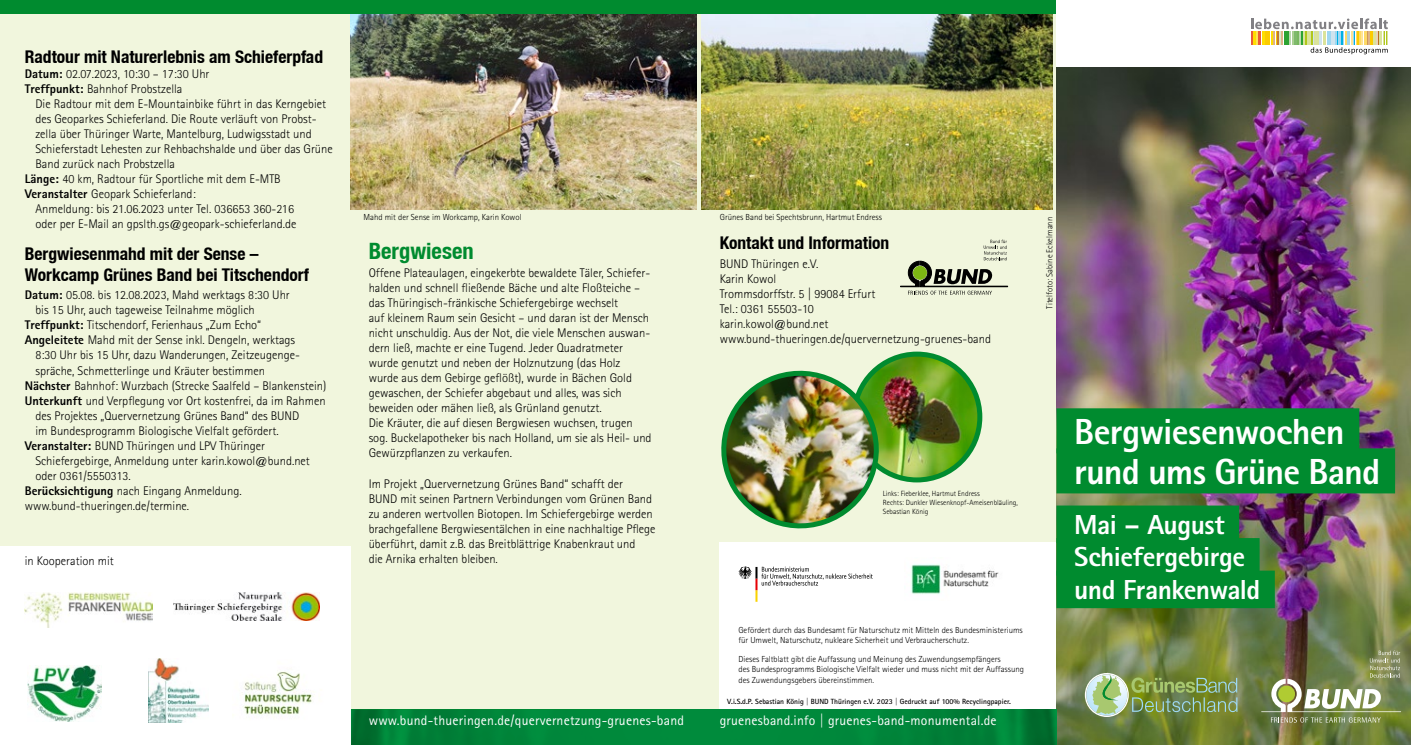
<style>
.page{position:relative;width:1411px;height:745px;background:#fff}
.page>*{position:absolute;margin:0;border:0;box-sizing:border-box;transform-origin:0 0}
.TH1{font:800 36.25px "Agfa Rotis Sans Serif";letter-spacing:-.025em;color:#fff}
.TH2_24{font:800 27.5px "Agfa Rotis Sans Serif";letter-spacing:-.02em;color:#fff}
.H03{font:700 condensed 22.5px "Helvetica Neue LT";color:#008b2f}
._14_heading{font:700 condensed 17.5px/21px "Helvetica Neue LT";color:#000}
.VA-Details{font:700 condensed 17.5px "Helvetica Neue LT";color:#000}
.Liste_Text{font:13.75px "Agfa Rotis Sans Serif";letter-spacing:.015em;color:#fff}
._09_Rotis{font:300 12.5px/15px "Agfa Rotis Sans Serif";color:#000}
.VA-Details-2{font:300 12.5px/15px "Agfa Rotis Sans Serif";color:#000}
.Liste_Text-2{font:300 12.5px/15px "Agfa Rotis Sans Serif";color:#000}
._07_Bildunterschrift{font:300 8.75px/10.5px "Agfa Rotis Sans Serif";color:#000}
.Foto{font:300 7.5px/9px "Agfa Rotis Sans Serif";color:#000}
.Fotos{font:700 7.5px "Agfa Rotis Sans Serif";color:#000}
.s1{font-weight:800}
</style>
<div class="page">
<div style="left:0;top:0;width:1410px;height:744px;background:#f1f6dd"></div>
<div style="left:0;top:0;width:1410px;height:14px;background:#008b2f"></div>
<div style="left:719px;top:542px;width:341px;height:185px;background:#fff"></div>
<img style="left:1056px;top:66px;width:354px;height:678px">
<div style="left:1056px;top:0;width:354px;height:66px;background:#fff"></div>
<div style="left:0;top:546px;width:351px;height:198px;background:#fff"></div>
<img style="left:726px;top:709px;width:330px;height:35px">
<img style="left:351px;top:709px;width:375px;height:35px">
<img style="left:1260px;top:650px;width:140px;height:72px">
<svg style="left:1131px;top:677px;width:106px;height:34px;background:#7d9651"></svg>
<svg style="left:1086px;top:674px;width:41px;height:41px"></svg>
<div style="left:1084px;top:672px;width:44px;height:44px;border:1px solid #fff;border-radius:50%"></div>
<svg style="left:1092px;top:671px;width:29px;height:42px"></svg>
<svg style="left:1251px;top:18px;width:136px;height:36px"></svg>
<img style="left:702px;top:14px;width:350px;height:195px">
<img style="left:351px;top:14px;width:345px;height:195px">
<div style="left:1056px;top:408px;width:303px;height:45px;background:#008b2f"></div>
<div style="left:1056px;top:448px;width:338px;height:45px;background:#008b2f"></div>
<div style="left:1056px;top:505px;width:182px;height:37px;background:#008b2f"></div>
<div style="left:1056px;top:537px;width:203px;height:38px;background:#008b2f"></div>
<div style="left:1056px;top:570px;width:218px;height:37px;background:#008b2f"></div>
<svg style="left:900px;top:239px;width:107px;height:55px"></svg>
<svg style="left:738px;top:566px;width:134px;height:35px"></svg>
<img style="left:911px;top:564px;width:88px;height:30px">
<img style="left:854px;top:354px;width:125px;height:125px;border-radius:63px">
<div style="left:851px;top:351px;width:131px;height:131px;border:5px solid #008b2f;border-radius:50%"></div>
<img style="left:721px;top:363px;width:164px;height:166px">
<img style="left:27px;top:665px;width:75px;height:56px">
<img style="left:173px;top:592px;width:146px;height:28px">
<img style="left:148px;top:658px;width:60px;height:63px">
<img style="left:24px;top:592px;width:129px;height:35px">
<img style="left:242px;top:671px;width:71px;height:44px">
<p class="VA-Details" style="left:25px;top:46px;width:300px">Radtour mit Naturerlebnis am Schieferpfad</p>
<p class="VA-Details-2" style="left:25px;top:66px;width:186px"><span class="s1">Datum:</span> 02.07.2023, 10:30 – 17:30 Uhr</p>
<p class="VA-Details-2" style="left:25px;top:81px;width:159px"><span class="s1">Treffpunkt:</span> Bahnhof Probstzella</p>
<p class="Liste_Text-2" style="left:35px;top:96px;width:299px">Die Radtour mit dem E-Mountainbike führt in das Kerngebiet des Geoparkes Schieferland. Die Route verläuft von Probst&shy;zella über Thüringer Warte, Mantelburg, Ludwigsstadt und Schieferstadt Lehesten zur Rehbachshalde und über das Grüne Band zurück nach Probstzella</p>
<p class="VA-Details-2" style="left:25px;top:171px;width:257px"><span class="s1">Länge:</span> 40 km, Radtour für Sportliche mit dem E-MTB</p>
<p class="VA-Details-2" style="left:35px;top:186px;width:262px;text-indent:-11px"><span class="s1">Veranstalter</span> Geopark Schieferland:<br>Anmeldung: bis 21.06.2023 unter Tel. 036653 360-216 oder per E-Mail an gpslth.gs@geopark-schieferland.de</p>
<p class="_14_heading" style="left:25px;top:243px;width:286px">Bergwiesenmahd mit der Sense –<br>Workcamp Grünes Band bei Titschendorf</p>
<p class="VA-Details-2" style="left:35px;top:287px;width:256px;text-indent:-11px"><span class="s1">Datum:</span> 05.08. bis 12.08.2023, Mahd werktags 8:30 Uhr bis 15 Uhr, auch tageweise Teilnahme möglich</p>
<p class="VA-Details-2" style="left:25px;top:317px;width:238px"><span class="s1">Treffpunkt:</span> Titschendorf, Ferienhaus „Zum Echo“</p>
<p class="VA-Details-2" style="left:35px;top:332px;width:264px;text-indent:-11px"><span class="s1">Angeleitete</span> Mahd mit der Sense inkl. Dengeln, werktags<br>8:30 Uhr bis 15 Uhr, dazu Wanderungen, Zeitzeugenge&shy;spräche, Schmetterlinge und Kräuter bestimmen</p>
<p class="VA-Details-2" style="left:25px;top:377px;width:303px"><span class="s1">Nächster</span> Bahnhof: Wurzbach (Strecke Saalfeld – Blankenstein)</p>
<p class="VA-Details-2" style="left:35px;top:392px;width:292px;text-indent:-11px"><span class="s1">Unterkunft</span> und Verpflegung vor Ort kostenfrei, da im Rahmen des Projektes „Quervernetzung Grünes Band“ des BUND<br>im Bundesprogramm Biologische Vielfalt gefördert.</p>
<p class="VA-Details-2" style="left:35px;top:437px;width:276px;text-indent:-11px"><span class="s1">Veranstalter:</span> BUND Thüringen und LPV Thüringer<br>Schiefergebirge, Anmeldung unter karin.kowol@bund.net oder 0361/5550313.</p>
<p class="VA-Details-2" style="left:25px;top:482px;width:218px"><span class="s1">Berücksichtigung</span> nach Eingang Anmeldung.</p>
<p class="Liste_Text-2" style="left:25px;top:497px;width:166px">www.bund-thueringen.de/termine.</p>
<p class="_09_Rotis" style="left:25px;top:552px;width:90px">in Kooperation mit</p>
<p class="_07_Bildunterschrift" style="left:363px;top:211px;width:159px">Mahd mit der Sense im Workcamp, Karin Kowol</p>
<p class="_07_Bildunterschrift" style="left:719px;top:211px;width:164px">Grünes Band bei Spechtsbrunn, Hartmut Endress</p>
<p class="H03" style="left:369px;top:237px;width:106px">Bergwiesen</p>
<p class="_09_Rotis" style="left:369px;top:265px;width:284px">Offene Plateaulagen, eingekerbte bewaldete Täler, Schiefer&shy;halden und schnell fließende Bäche und alte Floßteiche – das Thüringisch-fränkische Schiefergebirge wechselt<br>auf kleinem Raum sein Gesicht – und daran ist der Mensch nicht unschuldig. Aus der Not, die viele Menschen auswan&shy;dern ließ, machte er eine Tugend. Jeder Quadratmeter wurde genutzt und neben der Holznutzung (das Holz wurde aus dem Gebirge geflößt), wurde in Bächen Gold gewaschen, der Schiefer abgebaut und alles, was sich beweiden oder mähen ließ, als Grünland genutzt.<br>Die Kräuter, die auf diesen Bergwiesen wuchsen, trugen sog. Buckelapotheker bis nach Holland, um sie als Heil- und Gewürzpflanzen zu verkaufen.</p>
<p class="_09_Rotis" style="left:369px;top:475px;width:288px">Im Projekt „Quervernetzung Grünes Band“ schafft der<br>BUND mit seinen Partnern Verbindungen vom Grünen Band zu anderen wertvollen Biotopen. Im Schiefergebirge werden brachgefallene Bergwiesentälchen in eine nachhaltige Pflege überführt, damit z.B. das Breitblättrige Knabenkraut und<br>die Arnika erhalten bleiben.</p>
<p class="_14_heading" style="left:719px;top:232px;width:171px">Kontakt und Information</p>
<p class="_09_Rotis" style="left:719px;top:255px;width:157px">BUND Thüringen e.V.<br>Karin Kowol<br>Trommsdorffstr. 5 | 99084 Erfurt</p>
<p class="_09_Rotis" style="left:719px;top:300px;width:273px">Tel.: 0361 55503-10<br>karin.kowol@bund.net www.bund-thueringen.de/quervernetzung-gruenes-band</p>
<p class="Foto" style="left:882px;top:489px;width:136px">Links: Fieberklee, Hartmut Endress<br>Rechts: Dunkler Wiesenknopf-Ameisenbläuling,<br>Sebastian König</p>
<p class="_07_Bildunterschrift" style="left:738px;top:624px;width:286px">Gefördert durch das Bundesamt für Naturschutz mit Mitteln des Bundesministeriums für Umwelt, Naturschutz, nukleare Sicherheit und Verbraucherschutz.</p>
<p class="_07_Bildunterschrift" style="left:738px;top:653px;width:287px">Dieses Faltblatt gibt die Auffassung und Meinung des Zuwendungsempfängers<br>des Bundesprogramms Biologische Vielfalt wieder und muss nicht mit der Auffassung des Zuwendungsgebers übereinstimmen.</p>
<p class="Fotos" style="left:727px;top:696px;width:285px">V.i.S.d.P. Sebastian König | BUND Thüringen e.V. 2023 | Gedruckt auf 100% Recyclingpapier.</p>
<p class="Liste_Text" style="left:369px;top:712px;width:317px">www.bund-thueringen.de/quervernetzung-gruenes-band</p>
<p class="Liste_Text" style="left:719px;top:712px;width:278px">gruenesband.info | gruenes-band-monumental.de</p>
<p class="_07_Bildunterschrift" style="left:1044px;top:308px;width:93px;rotate:-90deg">Titelfoto: Sabine Eckelmann</p>
<p class="TH1" style="left:1074px;top:408px;width:272px">Bergwiesenwochen</p>
<p class="TH1" style="left:1074px;top:448px;width:307px">rund ums Grüne Band</p>
<p class="TH2_24" style="left:1074px;top:506px;width:152px">Mai – August</p>
<p class="TH2_24" style="left:1074px;top:539px;width:172px">Schiefergebirge</p>
<p class="TH2_24" style="left:1074px;top:571px;width:188px">und Frankenwald</p>
</div>
